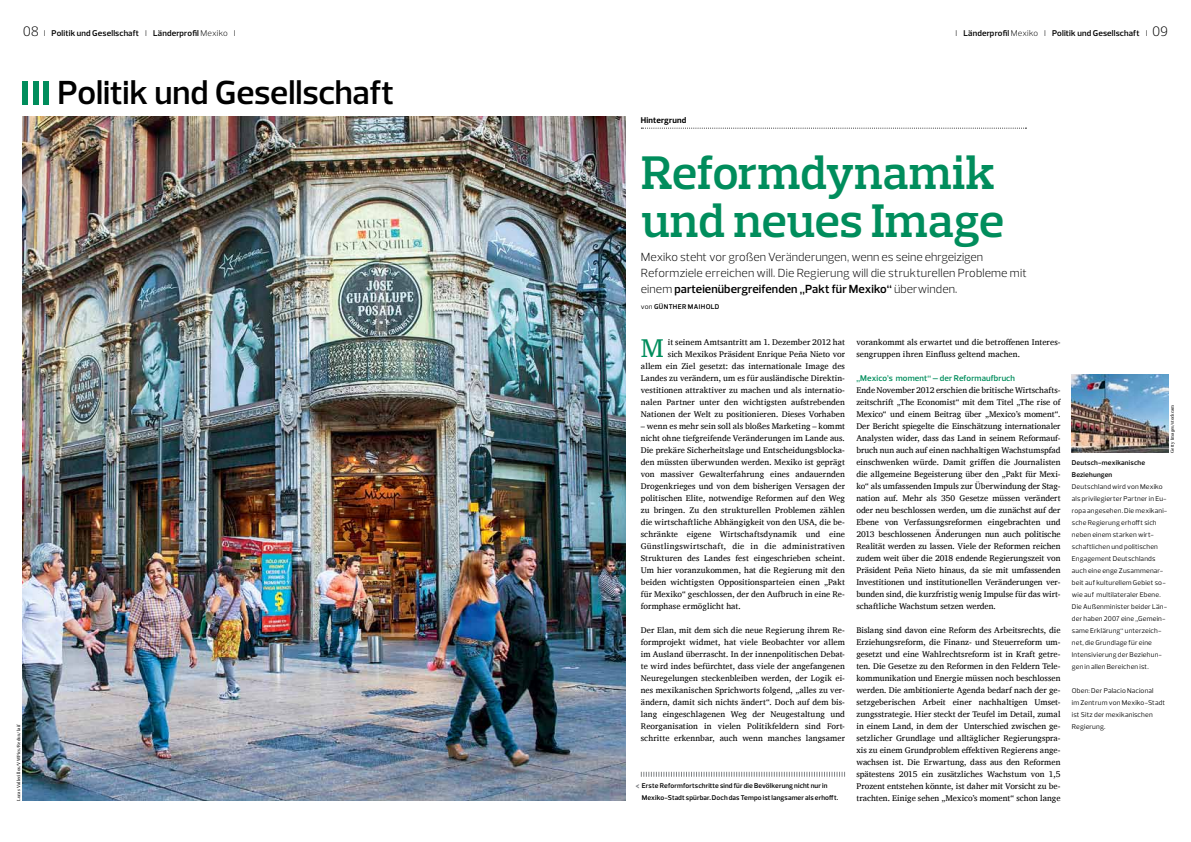
<style>
.page{position:relative;width:1191px;height:842px;background:#fff}
.page>*{position:absolute;margin:0;border:0;box-sizing:border-box;transform-origin:0 0}
.t1{font:600 48px/48px "Prelo Slab";letter-spacing:-.005em;color:#008d5c}
.t2{font:600 34px "Prelo";letter-spacing:-.005em;color:#000}
.t3{font:26.4px "Charis SIL";color:#008d5c}
.t4{font:300 12px/16px "Prelo";color:#000}
.t5{font:8.5px/12px "Charis SIL";color:#000;text-align:justify}
.t6{font:600 8.5px "Prelo";letter-spacing:.02em;color:#000}
.t7{font:700 8.5px "Prelo";letter-spacing:.02em;color:#000}
.t8{font:7px/12px "Prelo";letter-spacing:.025em;color:#000}
.t9{font:600 7px/12px "Prelo";letter-spacing:.015em;color:#000}
.t10{font:600 7px "Prelo";letter-spacing:.055em;color:#000}
.t11{font:4.5px "Charis SIL";letter-spacing:.02em;color:#000}
.s1{font-weight:300;font-size:14px}
.s2{font-weight:300}
.s3{font-weight:600}
.s4{font-weight:400}
.s5{font-size:11px;color:#808285}
.s6{font-family:"Prelo";font-weight:600;color:#008d5c}
</style>
<div class="page">
<img style="left:23px;top:117px;width:602px;height:684px">
<svg style="left:641px;top:772px;width:204px;height:5px"></svg>
<svg style="left:641px;top:128px;width:385px;height:1px"></svg>
<div style="left:23px;top:81px;width:5px;height:23px;background:#008d5c"></div>
<div style="left:33px;top:81px;width:5px;height:23px;background:#008d5c"></div>
<div style="left:44px;top:81px;width:5px;height:23px;background:#008d5c"></div>
<img style="left:1071px;top:374px;width:97px;height:79px">
<p class="t6" style="left:23px;top:28px;width:214px"><span class="s1">08</span> <span class="s2">I</span> Politik und Gesellschaft <span class="s2">I</span> Länderprofil <span class="s2">Mexiko I</span></p>
<p class="t6" style="left:955px;top:28px;width:214px"><span class="s2">I</span> Länderprofil <span class="s2">Mexiko I</span> Politik und Gesellschaft <span class="s2">I</span> <span class="s1">09</span></p>
<p class="t2" style="left:58px;top:72px;width:338px">Politik und Gesellschaft</p>
<p class="t11" style="left:16px;top:801px;width:78px;rotate:-90deg">Lucas Vallecillos/VWPics/Redux/laif</p>
<p class="t7" style="left:641px;top:115px;width:47px">Hintergrund</p>
<p class="t1" style="left:641px;top:148px;width:364px">Reformdynamik und neues Image</p>
<p class="t4" style="left:641px;top:249px;width:387px">Mexiko steht vor großen Veränderungen, wenn es seine ehrgeizigen<br>Reformziele erreichen will. Die Regierung will die strukturellen Probleme mit einem <span class="s3">parteienübergreifenden „Pakt für Mexiko“</span> überwinden.</p>
<p class="t10" style="left:641px;top:302px;width:75px"><span class="s4">von</span> Günther Maihold</p>
<p class="t5" style="left:641px;top:336px;width:206px;text-align:right">it seinem Amtsantritt am 1. Dezember 2012 hat<br>sich Mexikos Präsident Enrique Peña Nieto vor<br>allem ein Ziel gesetzt: das internationale Image des Landes zu verändern, um es für ausländische Direktin&shy;vestitionen attraktiver zu machen und als internatio&shy;nalen Partner unter den wichtigsten aufstrebenden Nationen der Welt zu positionieren. Dieses Vorhaben</p>
<p class="t5" style="left:641px;top:420px;width:206px">– wenn es mehr sein soll als bloßes Marketing – kommt nicht ohne tiefgreifende Veränderungen im Lande aus.<br>Die prekäre Sicherheitslage und Entscheidungsblocka&shy;den müssten überwunden werden. Mexiko ist geprägt von massiver Gewalterfahrung eines andauernden Drogenkrieges und von dem bisherigen Versagen der politischen Elite, notwendige Reformen auf den Weg zu bringen. Zu den strukturellen Problemen zählen die wirtschaftliche Abhängigkeit von den USA, die be&shy;schränkte eigene Wirtschaftsdynamik und eine Günstlingswirtschaft, die in die administrativen Strukturen des Landes fest eingeschrieben scheint.<br>Um hier voranzukommen, hat die Regierung mit den beiden wichtigsten Oppositionsparteien einen „Pakt für Mexiko“ geschlossen, der den Aufbruch in eine Re&shy;formphase ermöglicht hat.</p>
<p class="t5" style="left:641px;top:624px;width:206px">Der Elan, mit dem sich die neue Regierung ihrem Re&shy;formprojekt widmet, hat viele Beobachter vor allem im Ausland überrascht. In der innenpolitischen Debat&shy;te wird indes befürchtet, dass viele der angefangenen Neuregelungen steckenbleiben werden, der Logik ei&shy;nes mexikanischen Sprichworts folgend, „alles zu ver&shy;ändern, damit sich nichts ändert“. Doch auf dem bis&shy;lang eingeschlagenen Weg der Neugestaltung und Reorganisation in vielen Politikfeldern sind Fort&shy;schritte erkennbar, auch wenn manches langsamer</p>
<p class="t3" style="left:641px;top:332px;width:25px">M</p>
<p class="t9" style="left:642px;top:780px;width:198px;text-indent:-6px"><span class="s5">&lt;</span> Erste Reformfortschritte sind für die Bevölkerung nicht nur in<br>Mexiko-Stadt spürbar. Doch das Tempo ist langsamer als erhofft.</p>
<p class="t5" style="left:856px;top:336px;width:206px">vorankommt als erwartet und die betroffenen Interes&shy;sengruppen ihren Einfluss geltend machen.</p>
<p class="t5" style="left:856px;top:372px;width:206px;text-align:left"><span class="s6">„Mexico’s moment“ – der Reformaufbruch<br></span>Ende November 2012 erschien die britische Wirtschafts&shy;zeitschrift „The Economist“ mit dem Titel „The rise of Mexico“ und einem Beitrag über „Mexico’s moment“.<br>Der Bericht spiegelte die Einschätzung internationaler Analysten wider, dass das Land in seinem Reformauf&shy;bruch nun auch auf einen nachhaltigen Wachstumspfad einschwenken würde. Damit griffen die Journalisten die allgemeine Begeisterung über den „Pakt für Mexi&shy;ko“ als umfassenden Impuls zur Überwindung der Stag&shy;nation auf. Mehr als 350 Gesetze müssen verändert oder neu beschlossen werden, um die zunächst auf der Ebene von Verfassungsreformen eingebrachten und 2013 beschlossenen Änderungen nun auch politische Realität werden zu lassen. Viele der Reformen reichen zudem weit über die 2018 endende Regierungszeit von Präsident Peña Nieto hinaus, da sie mit umfassenden Investitionen und institutionellen Veränderungen ver&shy;bunden sind, die kurzfristig wenig Impulse für das wirt&shy;schaftliche Wachstum setzen werden.</p>
<p class="t5" style="left:856px;top:624px;width:206px">Bislang sind davon eine Reform des Arbeitsrechts, die Erziehungsreform, die Finanz- und Steuerreform um&shy;gesetzt und eine Wahlrechtsreform ist in Kraft getre&shy;ten. Die Gesetze zu den Reformen in den Feldern Tele&shy;kommunikation und Energie müssen noch beschlossen werden. Die ambitionierte Agenda bedarf nach der ge&shy;setzgeberischen Arbeit einer nachhaltigen Umset&shy;zungsstrategie. Hier steckt der Teufel im Detail, zumal in einem Land, in dem der Unterschied zwischen ge&shy;setzlicher Grundlage und alltäglicher Regierungspra&shy;xis zu einem Grundproblem effektiven Regierens ange&shy;wachsen ist. Die Erwartung, dass aus den Reformen spätestens 2015 ein zusätzliches Wachstum von 1,5<br>Prozent entstehen könnte, ist daher mit Vorsicht zu be&shy;trachten. Einige sehen „Mexico’s moment“ schon lange</p>
<p class="t11" style="left:1169px;top:453px;width:50px;rotate:-90deg">Getty Images/stockcam</p>
<p class="t8" style="left:1071px;top:456px;width:97px"><span class="s3">Deutsch-mexikanische<br>Beziehungen<br></span>Deutschland wird von Mexiko als privilegierter Partner in Eu&shy;ropa angesehen. Die mexikani&shy;sche Regierung erhofft sich neben einem starken wirt&shy;schaftlichen und politischen<br>Engagement Deutschlands auch eine enge Zusammenar&shy;beit auf kulturellem Gebiet so&shy;wie auf multilateraler Ebene.<br>Die Außenminister beider Län&shy;der haben 2007 eine „Gemein&shy;same Erklärung“ unterzeich&shy;net, die Grundlage für eine<br>Intensivierung der Beziehun&shy;gen in allen Bereichen ist.</p>
<p class="t8" style="left:1071px;top:684px;width:95px">Oben: Der Palacio Nacional<br>im Zentrum von Mexiko-Stadt ist Sitz der mexikanischen<br>Regierung.</p>
</div>
